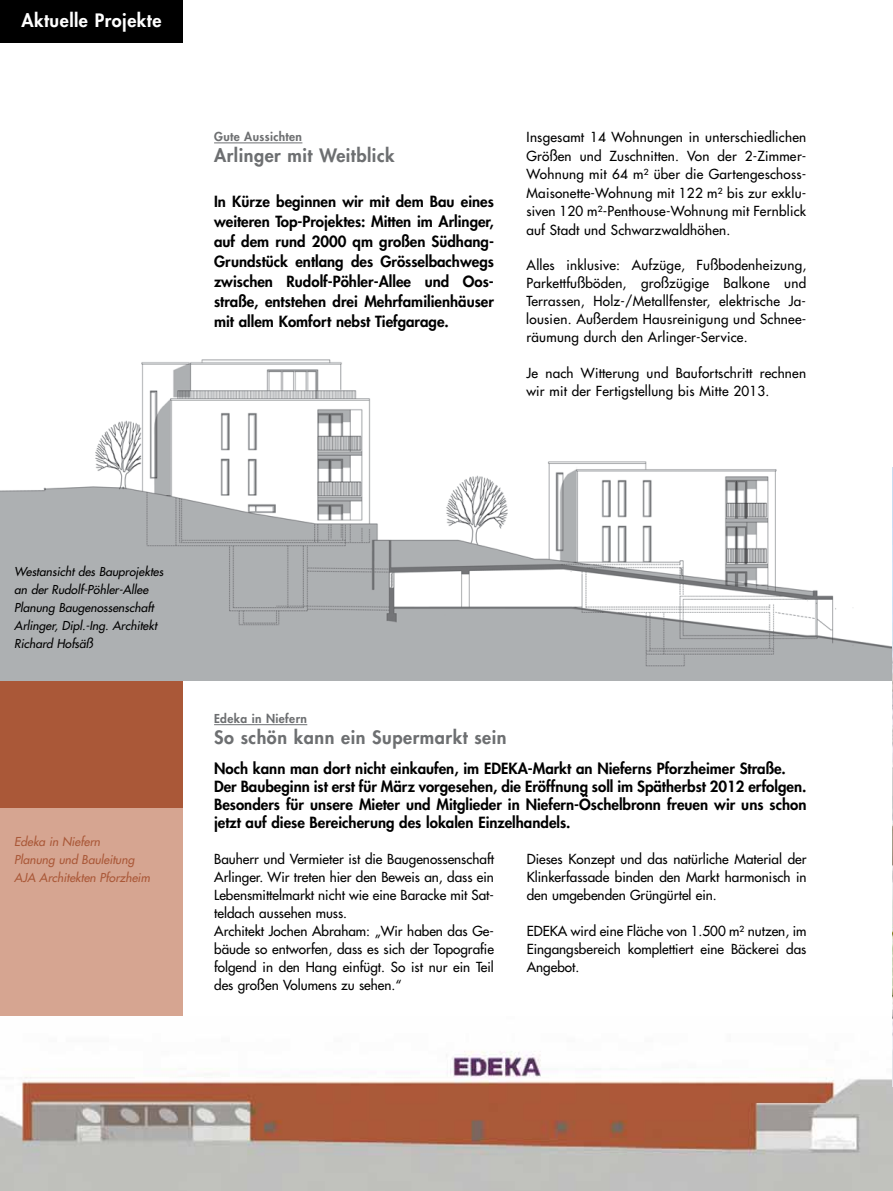
<style>
.page{position:relative;width:893px;height:1191px;background:#fff}
.page>*{position:absolute;margin:0;border:0;box-sizing:border-box;transform-origin:0 0}
.t1{font:800 18px "Futura";letter-spacing:.03em;color:#6d6f71}
.t2{font:800 18px "Futura";letter-spacing:.03em;color:#fff}
.t3{font:800 15px/20px "Futura";color:#000;text-align:justify}
.t4{font:13.5px/18px "Futura";color:#000;text-align:justify}
.t5{font:italic 12px/18px "Futura";color:#000}
.t6{font:italic 12px/18px "Futura";color:#aa5838}
.t7{font:800 12px "Futura";letter-spacing:.03em;color:#6d6f71}
</style>
<div class="page">
<div style="left:0;top:0;width:183px;height:43px;background:#000"></div>
<hr style="left:214px;top:142px;width:88px;height:1px;background:#6d6f71">
<div style="left:0;top:419px;width:183px;height:771px;background:#d6a591"></div>
<div style="left:0;top:680px;width:183px;height:128px;background:#aa5838"></div>
<hr style="left:0;top:680px;width:183px;height:1px;background:#fabba0">
<img style="left:0;top:360px;width:891px;height:320px">
<img style="left:0;top:1016px;width:893px;height:174px">
<img style="left:892px;top:468px;width:1px;height:618px">
<hr style="left:214px;top:724px;width:93px;height:1px;background:#6d6f71">
<h1 class="t2" style="left:22px;top:11px;width:141px">Aktuelle Projekte</h1>
<p class="t7" style="left:214px;top:131px;width:89px">Gute Aussichten</p>
<h1 class="t1" style="left:214px;top:147px;width:182px">Arlinger mit Weitblick</h1>
<p class="t3" style="left:214px;top:193px;width:281px">In Kürze beginnen wir mit dem Bau eines weiteren Top-Projektes: Mitten im Arlinger, auf dem rund 2000 qm großen Südhang-Grundstück entlang des Grösselbachwegs zwischen Rudolf-Pöhler-Allee und Oos&shy;straße, entstehen drei Mehrfamilienhäuser mit allem Komfort nebst Tiefgarage.</p>
<p class="t4" style="left:526px;top:129px;width:282px;line-height:18.5px">Insgesamt 14 Wohnungen in unterschiedlichen Größen und Zuschnitten. Von der 2-Zimmer-Wohnung mit 64 m² über die Gartengeschoss-Maisonette-Wohnung mit 122 m² bis zur exklu&shy;siven 120 m²-Penthouse-Wohnung mit Fernblick auf Stadt und Schwarzwaldhöhen.</p>
<p class="t4" style="left:526px;top:257px;width:282px">Alles inklusive: Aufzüge, Fußbodenheizung, Parkettfußböden, großzügige Balkone und Terrassen, Holz-/Metallfenster, elektrische Ja&shy;lousien. Außerdem Hausreinigung und Schnee&shy;räumung durch den Arlinger-Service.</p>
<p class="t4" style="left:526px;top:365px;width:281px">Je nach Witterung und Baufortschritt rechnen wir mit der Fertigstellung bis Mitte 2013.</p>
<p class="t5" style="left:14px;top:563px;width:151px">Westansicht des Bauprojektes an der Rudolf-Pöhler-Allee<br>Planung Baugenossenschaft<br>Arlinger, Dipl.-Ing. Architekt<br>Richard Hofsäß</p>
<p class="t6" style="left:14px;top:833px;width:137px">Edeka in Niefern<br>Planung und Bauleitung<br>AJA Architekten Pforzheim</p>
<p class="t7" style="left:214px;top:712px;width:94px">Edeka in Niefern</p>
<h1 class="t1" style="left:214px;top:728px;width:294px">So schön kann ein Supermarkt sein</h1>
<p class="t3" style="left:214px;top:761px;width:594px;line-height:18px;text-align:left">Noch kann man dort nicht einkaufen, im EDEKA-Markt an Nieferns Pforzheimer Straße.<br>Der Baubeginn ist erst für März vorgesehen, die Eröffnung soll im Spätherbst 2012 erfolgen.<br>Besonders für unsere Mieter und Mitglieder in Niefern-Öschelbronn freuen wir uns schon jetzt auf diese Bereicherung des lokalen Einzelhandels.</p>
<p class="t4" style="left:214px;top:851px;width:281px;text-align:left">Bauherr und Vermieter ist die Baugenossenschaft Arlinger. Wir treten hier den Beweis an, dass ein Lebensmittelmarkt nicht wie eine Baracke mit Sat&shy;teldach aussehen muss.<br>Architekt Jochen Abraham: „Wir haben das Ge&shy;bäude so entworfen, dass es sich der Topografie folgend in den Hang einfügt. So ist nur ein Teil des großen Volumens zu sehen.“</p>
<p class="t4" style="left:527px;top:851px;width:281px">Dieses Konzept und das natürliche Material der Klinkerfassade binden den Markt harmonisch in den umgebenden Grüngürtel ein.</p>
<p class="t4" style="left:527px;top:923px;width:281px">EDEKA wird eine Fläche von 1.500 m² nutzen, im Eingangsbereich komplettiert eine Bäckerei das Angebot.</p>
</div>
